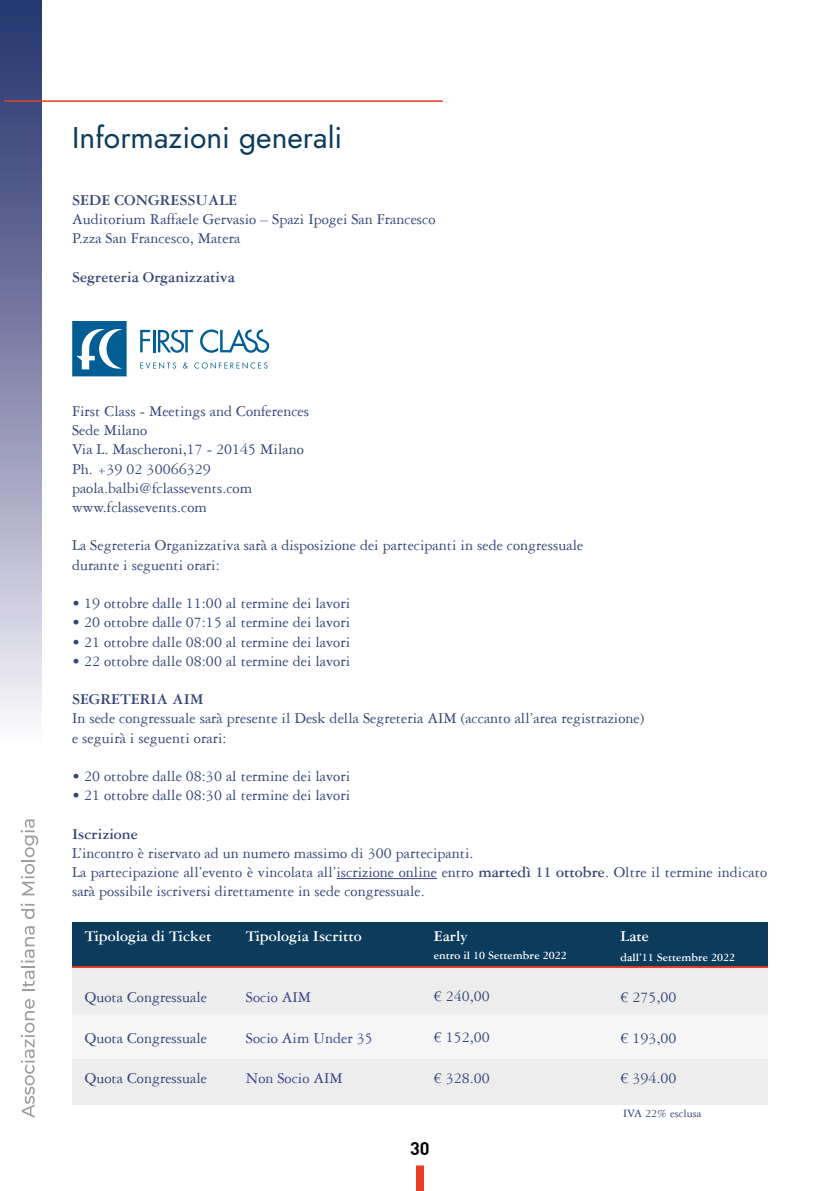
<style>
.page{position:relative;width:840px;height:1191px;background:#fff}
.page>*{position:absolute;margin:0;border:0;box-sizing:border-box;transform-origin:0 0}
.t1{font:30px "Jost";color:#0b3b5b}
.t2{font:700 18px "DIN";color:#000}
.t3{font:16px/19.2px "Garamond Three LT";color:#364479}
.t4{font:700 16px "Garamond Three LT";color:#364479}
.t5{font:700 16px "Garamond Three LT";color:#fff}
.t6{font:16px "Garamond Three LT";color:#3d428d}
.t7{font:700 12px "Garamond Three LT";color:#fff}
.t8{font:12px "Garamond Three LT";color:#364479}
.s1{font-weight:700}
</style>
<div class="page">
<div style="left:416px;top:1165px;width:8px;height:26px;background:#e73e25"></div>
<div style="left:0;top:0;width:42px;height:743px;background:linear-gradient(to bottom,#1c2967,#f8f2f9)"></div>
<svg style="left:21px;top:999px;width:14px;height:118px"></svg>
<svg style="left:21px;top:926px;width:14px;height:65px"></svg>
<svg style="left:21px;top:903px;width:14px;height:16px"></svg>
<svg style="left:21px;top:819px;width:17px;height:76px"></svg>
<hr style="left:4px;top:100px;width:438px;height:2px;background:#e73e25">
<hr style="left:336px;top:878px;width:101px;height:1px;background:#364479">
<svg style="left:72px;top:321px;width:54px;height:55px"></svg>
<svg style="left:140px;top:330px;width:10px;height:22px"></svg>
<hr style="left:153px;top:330px;width:2px;height:22px;background:#005e94">
<svg style="left:200px;top:329px;width:69px;height:24px"></svg>
<svg style="left:158px;top:330px;width:35px;height:23px"></svg>
<svg style="left:140px;top:362px;width:36px;height:7px"></svg>
<svg style="left:183px;top:362px;width:5px;height:6px"></svg>
<svg style="left:194px;top:362px;width:73px;height:7px"></svg>
<div style="left:72px;top:922px;width:695px;height:45px;background:#0d3b5c"></div>
<div style="left:72px;top:969px;width:695px;height:45px;background:#ededed"></div>
<div style="left:72px;top:1014px;width:695px;height:45px;background:#f6f6f6"></div>
<div style="left:72px;top:1059px;width:695px;height:45px;background:#ededed"></div>
<hr style="left:72px;top:966px;width:695px;height:2px;background:#e73e25">
<h1 class="t1" style="left:72px;top:117px;width:271px">Informazioni generali</h1>
<p class="t4" style="left:72px;top:191px;width:166px">SEDE CONGRESSUALE</p>
<p class="t3" style="left:72px;top:210px;width:365px">Auditorium Raffaele Gervasio – Spazi Ipogei San Francesco<br>P.zza San Francesco, Matera</p>
<p class="t4" style="left:72px;top:268px;width:164px">Segreteria Organizzativa</p>
<p class="t3" style="left:72px;top:402px;width:238px">First Class - Meetings and Conferences<br>Sede Milano<br>Via L. Mascheroni,17 - 20145 Milano<br>Ph. +39 02 30066329 paola.balbi@fclassevents.com www.fclassevents.com</p>
<p class="t3" style="left:72px;top:536px;width:512px">La Segreteria Organizzativa sarà a disposizione dei partecipanti in sede congressuale durante i seguenti orari:</p>
<p class="t3" style="left:72px;top:594px;width:279px">• 19 ottobre dalle 11:00 al termine dei lavori</p>
<p class="t3" style="left:72px;top:613px;width:279px">• 20 ottobre dalle 07:15 al termine dei lavori</p>
<p class="t3" style="left:72px;top:632px;width:279px">• 21 ottobre dalle 08:00 al termine dei lavori</p>
<p class="t3" style="left:72px;top:651px;width:279px">• 22 ottobre dalle 08:00 al termine dei lavori</p>
<p class="t4" style="left:72px;top:690px;width:133px">SEGRETERIA AIM</p>
<p class="t3" style="left:72px;top:709px;width:573px">In sede congressuale sarà presente il Desk della Segreteria AIM (accanto all’area registrazione) e seguirà i seguenti orari:</p>
<p class="t3" style="left:72px;top:766px;width:279px">• 20 ottobre dalle 08:30 al termine dei lavori</p>
<p class="t3" style="left:72px;top:786px;width:279px">• 21 ottobre dalle 08:30 al termine dei lavori</p>
<p class="t4" style="left:72px;top:825px;width:67px">Iscrizione</p>
<p class="t3" style="left:72px;top:843px;width:696px">L’incontro è riservato ad un numero massimo di 300 partecipanti.<br>La partecipazione all’evento è vincolata all’iscrizione online entro <span class="s1">martedì 11 ottobre</span>. Oltre il termine indicato sarà possibile iscriversi direttamente in sede congressuale.</p>
<p class="t5" style="left:85px;top:927px;width:128px">Tipologia di Ticket</p>
<p class="t5" style="left:246px;top:927px;width:117px">Tipologia Iscritto</p>
<p class="t5" style="left:433px;top:927px;width:35px">Early</p>
<p class="t7" style="left:433px;top:949px;width:134px">entro il 10 Settembre 2022</p>
<p class="t3" style="left:433px;top:986px;width:57px">€ 240,00</p>
<p class="t3" style="left:433px;top:1027px;width:57px">€ 152,00</p>
<p class="t3" style="left:433px;top:1069px;width:57px">€ 328.00</p>
<p class="t5" style="left:620px;top:927px;width:30px">Late</p>
<p class="t7" style="left:620px;top:951px;width:116px">dall’11 Settembre 2022</p>
<p class="t3" style="left:620px;top:987px;width:57px">€ 275,00</p>
<p class="t3" style="left:620px;top:1028px;width:57px">€ 193,00</p>
<p class="t3" style="left:620px;top:1068px;width:57px">€ 394.00</p>
<p class="t3" style="left:85px;top:987px;width:124px">Quota Congressuale</p>
<p class="t3" style="left:85px;top:1028px;width:124px">Quota Congressuale</p>
<p class="t3" style="left:85px;top:1068px;width:124px">Quota Congressuale</p>
<p class="t6" style="left:246px;top:988px;width:67px">Socio AIM</p>
<p class="t6" style="left:246px;top:1029px;width:128px">Socio Aim Under 35</p>
<p class="t6" style="left:246px;top:1069px;width:98px">Non Socio AIM</p>
<p class="t2" style="left:410px;top:1136px;width:21px">30</p>
<p class="t8" style="left:622px;top:1107px;width:80px">IVA 22% esclusa</p>
</div>
